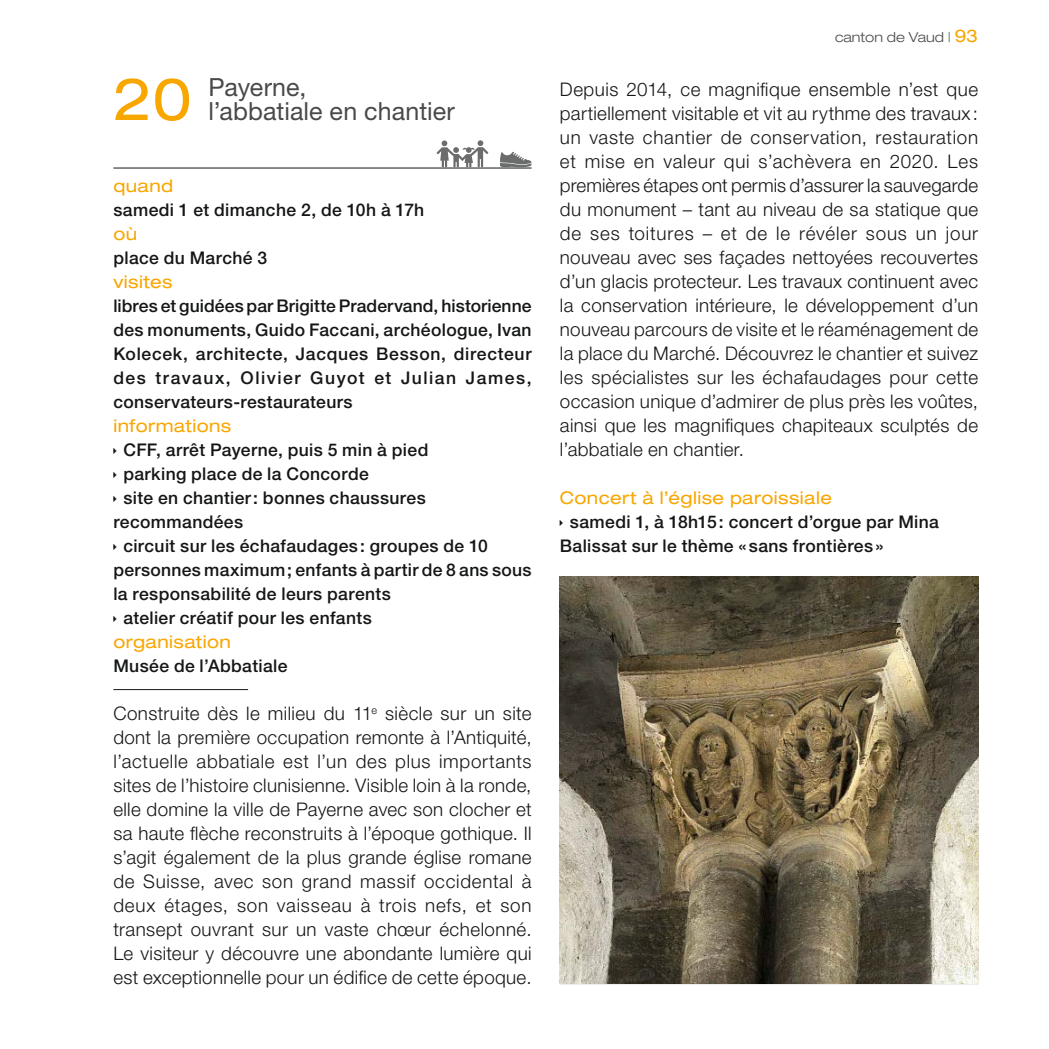
<style>
.page{position:relative;width:1049px;height:1049px;background:#fff}
.page>*{position:absolute;margin:0;border:0;box-sizing:border-box;transform-origin:0 0}
.t1{font:expanded 58.5px "Helvetica Neue LT Std";color:#f8a600}
.t2{font:25px/24px "Helvetica Neue LT Std";letter-spacing:.005em;color:#494949}
.t3{font:300 18.75px/24px "Helvetica Neue LT Std";letter-spacing:.015em;color:#151616;text-align:justify}
.t4{font:500 17.5px/24px "Helvetica Neue LT Std";letter-spacing:.02em;color:#151616;text-align:justify}
.t5{font:expanded 17.5px "Helvetica Neue LT Std";letter-spacing:.025em;color:#f8a600}
.t6{font:300 expanded 13.75px "Helvetica Neue LT Std";color:#494949}
.s1{font-weight:400;font-size:17.5px;color:#f8a600}
</style>
<div class="page">
<img style="left:560px;top:576px;width:418px;height:408px">
<hr style="left:113px;top:168px;width:419px;height:1px;background:#151616">
<hr style="left:113px;top:689px;width:135px;height:1px;background:#151616">
<svg style="left:437px;top:140px;width:51px;height:27px"></svg>
<svg style="left:500px;top:152px;width:32px;height:15px"></svg>
<h1 class="t1" style="left:113px;top:64px;width:80px">20</h1>
<h2 class="t2" style="left:209px;top:75px;width:248px">Payerne,<br>l’abbatiale en chantier</h2>
<p class="t5" style="left:113px;top:175px;width:61px">quand</p>
<p class="t4" style="left:113px;top:198px;width:312px">samedi 1 et dimanche 2, de 10h à 17h</p>
<p class="t5" style="left:113px;top:223px;width:25px">où</p>
<p class="t4" style="left:113px;top:246px;width:155px">place du Marché 3</p>
<p class="t5" style="left:113px;top:271px;width:61px">visites</p>
<p class="t4" style="left:113px;top:294px;width:420px">libres et guidées par Brigitte Pradervand, historienne des monuments, Guido Faccani, archéologue, Ivan Kolecek, architecte, Jacques Besson, directeur des travaux, Olivier Guyot et Julian James, conservateurs-restaurateurs</p>
<p class="t5" style="left:113px;top:415px;width:119px">informations</p>
<p class="t4" style="left:123px;top:438px;width:306px">CFF, arrêt Payerne, puis 5 min à pied</p>
<p class="t4" style="left:123px;top:462px;width:247px">parking place de la Concorde</p>
<p class="t4" style="left:123px;top:486px;width:304px">site en chantier: bonnes chaussures</p>
<p class="t4" style="left:113px;top:510px;width:131px">recommandées</p>
<p class="t4" style="left:123px;top:533px;width:366px">circuit sur les échafaudages: groupes de 10</p>
<p class="t4" style="left:113px;top:557px;width:420px">personnes maximum; enfants à partir de 8 ans sous</p>
<p class="t4" style="left:113px;top:581px;width:279px">la responsabilité de leurs parents</p>
<p class="t4" style="left:123px;top:605px;width:250px">atelier créatif pour les enfants</p>
<p class="t5" style="left:113px;top:631px;width:119px">organisation</p>
<p class="t4" style="left:113px;top:653px;width:176px">Musée de l’Abbatiale</p>
<p class="t3" style="left:113px;top:701px;width:420px">Construite dès le milieu du 11<sup>e</sup> siècle sur un site dont la première occupation remonte à l’Antiquité, l’actuelle abbatiale est l’un des plus importants sites de l’histoire clunisienne. Visible loin à la ronde, elle domine la ville de Payerne avec son clocher et sa haute flèche reconstruits à l’époque gothique. Il s’agit également de la plus grande église romane de Suisse, avec son grand massif occidental à deux étages, son vaisseau à trois nefs, et son transept ouvrant sur un vaste chœur échelonné.<br>Le visiteur y découvre une abondante lumière qui est exceptionnelle pour un édifice de cette époque.</p>
<p class="t6" style="left:835px;top:29px;width:145px">canton de Vaud | <span class="s1">93</span></p>
<p class="t3" style="left:560px;top:77px;width:420px">Depuis 2014, ce magnifique ensemble n’est que partiellement visitable et vit au rythme des travaux: un vaste chantier de conservation, restauration et mise en valeur qui s’achèvera en 2020. Les premières étapes ont permis d’assurer la sauvegarde du monument – tant au niveau de sa statique que de ses toitures – et de le révéler sous un jour nouveau avec ses façades nettoyées recouvertes d’un glacis protecteur. Les travaux continuent avec la conservation intérieure, le développement d’un nouveau parcours de visite et le réaménagement de la place du Marché. Découvrez le chantier et suivez les spécialistes sur les échafaudages pour cette occasion unique d’admirer de plus près les voûtes, ainsi que les magnifiques chapiteaux sculptés de l’abbatiale en chantier.</p>
<p class="t5" style="left:560px;top:487px;width:274px">Concert à l’église paroissiale</p>
<p class="t4" style="left:560px;top:510px;width:380px;text-indent:10px">samedi 1, à 18h15: concert d’orgue par Mina<br>Balissat sur le thème «sans frontières»</p>
</div>
